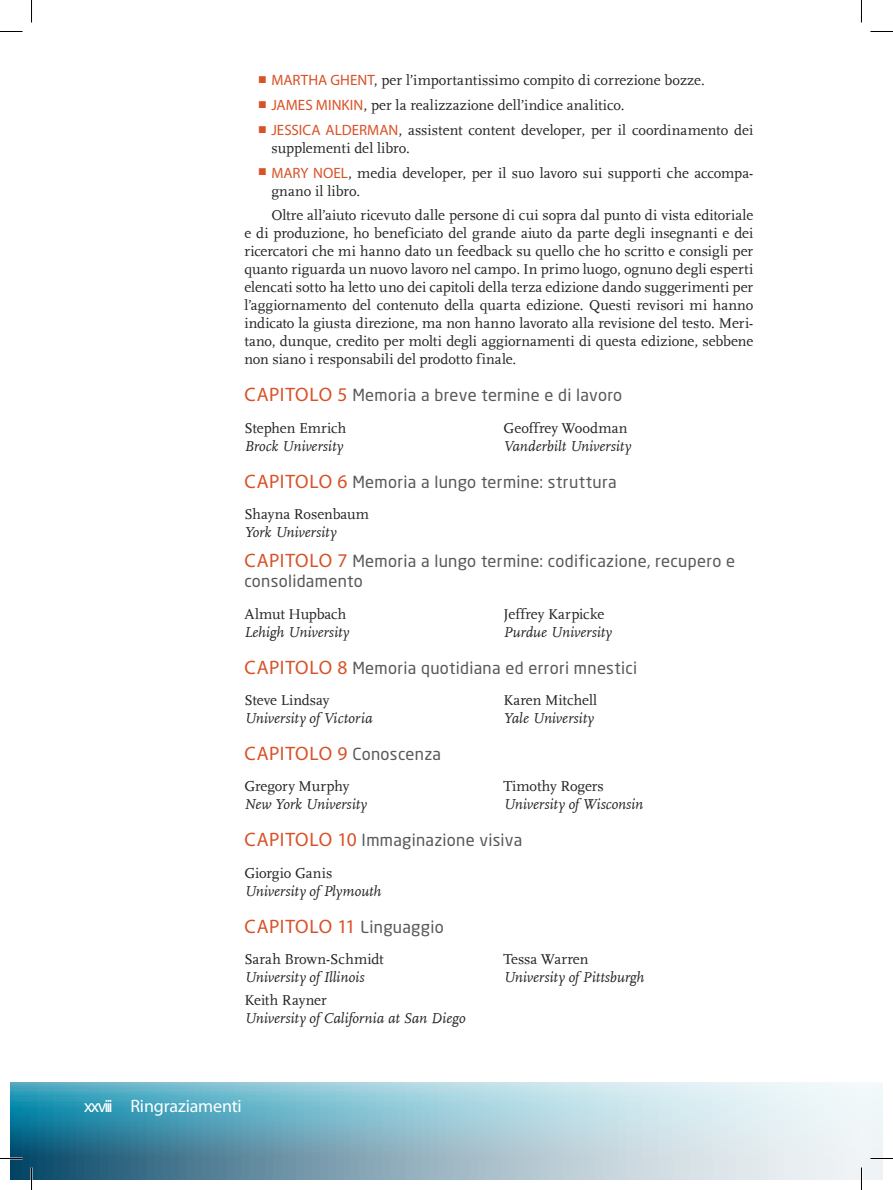
<style>
.page{position:relative;width:893px;height:1190px;background:#fff}
.page>*{position:absolute;margin:0;border:0;box-sizing:border-box;transform-origin:0 0}
.PREH2{font:19.5px "Myriad Pro";letter-spacing:.02em;color:#d85227}
.VRH{font:18px "Myriad Pro";letter-spacing:-.01em;color:#fff}
.VFOLIO{font:18px "Myriad Pro";letter-spacing:-.115em;color:#fff}
.PREH2-2{font:16.5px/19.8px "Neo Sans Std";letter-spacing:.02em;color:#57585a}
.TX2{font:15px/18px "Scala";color:#231f20}
.bbbbsssss{font:italic 15px "Scala";letter-spacing:-.005em;color:#231f20}
.bbbbsssss-2{font:15px "Scala";letter-spacing:-.005em;color:#231f20}
.TX1{font:italic 15px "Scala";color:#231f20}
.TX1-2{font:15px "Scala";letter-spacing:.005em;color:#231f20}
.s1{color:#d85227}
.s2{font-family:"Myriad Pro";color:#d85227}
.s3{font-family:"Myriad Pro";font-size:19.5px;color:#d85227}
.s4{font-family:"Neo Sans Std";font-size:16.5px;color:#57585a}
</style>
<div class="page">
<svg style="left:10px;top:1082px;width:851px;height:98px;background:#94becc"></svg>
<div style="left:862px;top:1082px;width:20px;height:98px;background:#f0f6f8"></div>
<hr style="left:0;top:1157px;width:22px;height:2px;background:#fff">
<hr style="left:870px;top:1157px;width:22px;height:2px;background:#fff">
<svg style="left:0;top:31px;width:22px;height:1px"></svg>
<svg style="left:870px;top:31px;width:22px;height:1px"></svg>
<svg style="left:0;top:1158px;width:22px;height:1px"></svg>
<svg style="left:870px;top:1158px;width:22px;height:1px"></svg>
<svg style="left:31px;top:0;width:1px;height:22px"></svg>
<svg style="left:31px;top:1167px;width:1px;height:23px"></svg>
<svg style="left:860px;top:1167px;width:1px;height:13px"></svg>
<p class="TX2" style="left:258px;top:72px;width:448px"><span class="s1">π</span> <span class="s2">MARTHA GHENT</span>, per l’importantissimo compito di correzione bozze.</p>
<p class="TX2" style="left:258px;top:96px;width:368px"><span class="s1">π</span> <span class="s2">JAMES MINKIN</span>, per la realizzazione dell’indice analitico.</p>
<p class="TX2" style="left:271px;top:121px;width:483px;text-indent:-14px"><span class="s1">π</span> <span class="s2">JESSICA ALDERMAN</span>, assistent content developer, per il coordinamento dei supplementi del libro.</p>
<p class="TX2" style="left:271px;top:164px;width:483px;text-indent:-14px"><span class="s1">π</span> <span class="s2">MARY NOEL</span>, media developer, per il suo lavoro sui supporti che accompa&shy;gnano il libro.</p>
<p class="TX2" style="left:244px;top:207px;width:510px;text-align:justify;text-indent:27px">Oltre all’aiuto ricevuto dalle persone di cui sopra dal punto di vista editoriale e di produzione, ho beneficiato del grande aiuto da parte degli insegnanti e dei ricercatori che mi hanno dato un feedback su quello che ho scritto e consigli per quanto riguarda un nuovo lavoro nel campo. In primo luogo, ognuno degli esperti elencati sotto ha letto uno dei capitoli della terza edizione dando suggerimenti per l’aggiornamento del contenuto della quarta edizione. Questi revisori mi hanno indicato la giusta direzione, ma non hanno lavorato alla revisione del testo. Meri&shy;tano, dunque, credito per molti degli aggiornamenti di questa edizione, sebbene non siano i responsabili del prodotto finale.</p>
<p class="PREH2-2" style="left:244px;top:385px;width:379px"><span class="s3">CAPITOLO 5</span> Memoria a breve termine e di lavoro</p>
<p class="bbbbsssss-2" style="left:244px;top:420px;width:104px">Stephen Emrich</p>
<p class="TX1" style="left:244px;top:438px;width:100px">Brock University</p>
<p class="TX1-2" style="left:503px;top:420px;width:125px">Geoffrey Woodman</p>
<p class="TX1" style="left:503px;top:438px;width:129px">Vanderbilt University</p>
<p class="PREH2-2" style="left:244px;top:471px;width:373px"><span class="s3">CAPITOLO 6</span> Memoria a lungo termine: struttura</p>
<p class="bbbbsssss-2" style="left:244px;top:506px;width:126px">Shayna Rosenbaum</p>
<p class="bbbbsssss" style="left:244px;top:524px;width:94px">York University</p>
<p class="PREH2-2" style="left:244px;top:551px;width:492px"><span class="s3">CAPITOLO 7</span> Memoria a lungo termine: codificazione, recupero e consolidamento</p>
<p class="bbbbsssss-2" style="left:244px;top:605px;width:104px">Almut Hupbach</p>
<p class="bbbbsssss" style="left:244px;top:624px;width:106px">Lehigh University</p>
<p class="bbbbsssss-2" style="left:503px;top:605px;width:102px">Jeffrey Karpicke</p>
<p class="bbbbsssss" style="left:503px;top:624px;width:110px">Purdue University</p>
<p class="PREH2-2" style="left:244px;top:657px;width:394px"><span class="s3">CAPITOLO 8</span> Memoria quotidiana ed errori mnestici</p>
<p class="bbbbsssss-2" style="left:244px;top:692px;width:87px">Steve Lindsay</p>
<p class="bbbbsssss" style="left:244px;top:710px;width:130px">University of Victoria</p>
<p class="bbbbsssss-2" style="left:503px;top:692px;width:95px">Karen Mitchell</p>
<p class="bbbbsssss" style="left:503px;top:710px;width:92px">Yale University</p>
<p class="PREH2-2" style="left:244px;top:744px;width:198px"><span class="s3">CAPITOLO 9</span> Conoscenza</p>
<p class="bbbbsssss-2" style="left:244px;top:778px;width:106px">Gregory Murphy</p>
<p class="bbbbsssss" style="left:244px;top:797px;width:124px">New York University</p>
<p class="bbbbsssss-2" style="left:503px;top:778px;width:102px">Timothy Rogers</p>
<p class="bbbbsssss" style="left:503px;top:797px;width:141px">University of Wisconsin</p>
<p class="PREH2-2" style="left:244px;top:830px;width:279px"><span class="s3">CAPITOLO 10</span> Immaginazione visiva</p>
<p class="bbbbsssss-2" style="left:244px;top:865px;width:89px">Giorgio Ganis</p>
<p class="bbbbsssss" style="left:244px;top:883px;width:138px">University of Plymouth</p>
<p class="PREH2" style="left:244px;top:914px;width:201px">CAPITOLO 11 <span class="s4">Linguaggio</span></p>
<p class="bbbbsssss-2" style="left:244px;top:951px;width:141px">Sarah Brown-Schmidt</p>
<p class="bbbbsssss" style="left:244px;top:969px;width:121px">University of Illinois</p>
<p class="bbbbsssss-2" style="left:244px;top:991px;width:84px">Keith Rayner</p>
<p class="bbbbsssss" style="left:244px;top:1010px;width:222px">University of California at San Diego</p>
<p class="bbbbsssss-2" style="left:503px;top:951px;width:86px">Tessa Warren</p>
<p class="bbbbsssss" style="left:503px;top:969px;width:142px">University of Pittsburgh</p>
<p class="VFOLIO" style="left:84px;top:1094px;width:30px">xxviii</p>
<p class="VRH" style="left:130px;top:1094px;width:113px">Ringraziamenti</p>
</div>
